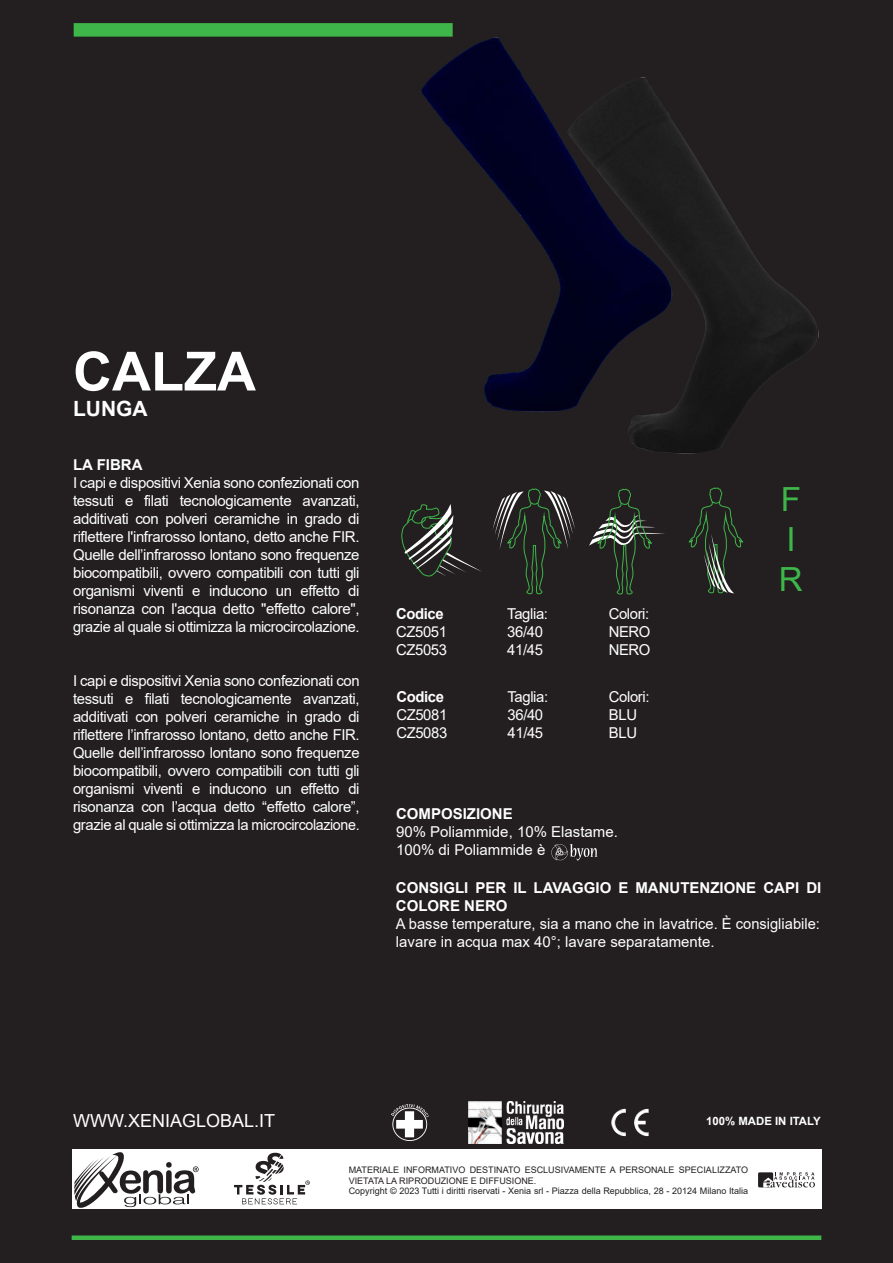
<style>
.page{position:relative;width:893px;height:1263px;background:#231f20}
.page>*{position:absolute;margin:0;border:0;box-sizing:border-box;transform-origin:0 0}
.t1{font:700 54px "Arial";color:#fff}
.t2{font:33.3px/39.9px "Arial";color:#3eb649}
.t3{font:700 21px "Arial";color:#fff}
.t4{font:18px "Arial";color:#fff}
.t5{font:15px/18px "Arial";letter-spacing:-.025em;color:#fff}
.t6{font:15px/18px "Arial";color:#fff}
.t7{font:700 15px/18px "Arial";color:#fff}
.t8{font:700 11.4px "Arial";color:#fff}
.t9{font:9px/10.8px "Arial";color:#231f20}
</style>
<div class="page">
<div style="left:72px;top:1149px;width:749px;height:60px;background:#fff"></div>
<div style="left:72px;top:1235px;width:749px;height:5px;background:#3eb649"></div>
<svg style="left:74px;top:1152px;width:125px;height:56px"></svg>
<div style="left:758px;top:1172px;width:15px;height:15px;background:#231f20;border-radius:2px"></div>
<svg style="left:763px;top:1172px;width:52px;height:15px"></svg>
<img style="left:611px;top:1108px;width:38px;height:29px">
<img style="left:468px;top:1101px;width:95px;height:42px">
<img style="left:392px;top:1105px;width:36px;height:35px">
<svg style="left:234px;top:1153px;width:76px;height:51px"></svg>
<div style="left:74px;top:23px;width:379px;height:14px;background:#3eb649"></div>
<img style="left:551px;top:844px;width:47px;height:17px">
<svg style="left:492px;top:488px;width:83px;height:107px"></svg>
<svg style="left:589px;top:488px;width:76px;height:107px"></svg>
<svg style="left:688px;top:487px;width:55px;height:107px"></svg>
<svg style="left:401px;top:504px;width:81px;height:73px"></svg>
<img style="left:628px;top:163px;width:191px;height:291px">
<img style="left:413px;top:23px;width:286px;height:404px">
<h1 class="t1" style="left:73px;top:333px;width:184px">CALZA</h1>
<h3 class="t3" style="left:73px;top:393px;width:76px">LUNGA</h3>
<p class="t7" style="left:73px;top:456px;width:71px">LA FIBRA</p>
<p class="t5" style="left:73px;top:474px;width:288px;text-align:justify">I capi e dispositivi Xenia sono confezionati con tessuti e filati tecnologicamente avanzati, additivati con polveri ceramiche in grado di riflettere l'infrarosso lontano, detto anche FIR.<br>Quelle dell’infrarosso lontano sono frequenze biocompatibili, ovvero compatibili con tutti gli organismi viventi e inducono un effetto di risonanza con l'acqua detto "effetto calore", grazie al quale si ottimizza la microcircolazione.</p>
<p class="t5" style="left:73px;top:672px;width:288px;text-align:justify">I capi e dispositivi Xenia sono confezionati con tessuti e filati tecnologicamente avanzati, additivati con polveri ceramiche in grado di riflettere l’infrarosso lontano, detto anche FIR.<br>Quelle dell’infrarosso lontano sono frequenze biocompatibili, ovvero compatibili con tutti gli organismi viventi e inducono un effetto di risonanza con l’acqua detto “effetto calore”, grazie al quale si ottimizza la microcircolazione.</p>
<p class="t7" style="left:396px;top:605px;width:49px">Codice</p>
<p class="t5" style="left:396px;top:623px;width:52px">CZ5051<br>CZ5053</p>
<p class="t7" style="left:396px;top:688px;width:49px">Codice</p>
<p class="t5" style="left:396px;top:706px;width:52px">CZ5081<br>CZ5083</p>
<p class="t5" style="left:507px;top:605px;width:42px">Taglia:<br>36/40<br>41/45</p>
<p class="t5" style="left:508px;top:688px;width:42px">Taglia:<br>36/40<br>41/45</p>
<p class="t5" style="left:609px;top:605px;width:43px;text-align:justify">Colori:<br>NERO NERO</p>
<p class="t5" style="left:609px;top:688px;width:42px">Colori:<br>BLU<br>BLU</p>
<h2 class="t2" style="left:779px;top:479px;width:25px">F<br>I<br>R</h2>
<p class="t7" style="left:396px;top:805px;width:118px">COMPOSIZIONE</p>
<p class="t6" style="left:396px;top:823px;width:223px">90% Poliammide, 10% Elastame.<br>100% di Poliammide è</p>
<p class="t7" style="left:396px;top:879px;width:427px">CONSIGLI PER IL LAVAGGIO E MANUTENZIONE CAPI DI<br>COLORE NERO</p>
<p class="t6" style="left:396px;top:915px;width:426px">A basse temperature, sia a mano che in lavatrice. È consigliabile: lavare in acqua max 40°; lavare separatamente.</p>
<p class="t4" style="left:73px;top:1108px;width:204px">WWW.XENIAGLOBAL.IT</p>
<p class="t8" style="left:706px;top:1113px;width:116px">100% MADE IN ITALY</p>
<p class="t9" style="left:349px;top:1164px;width:401px">MATERIALE INFORMATIVO DESTINATO ESCLUSIVAMENTE A PERSONALE SPECIALIZZATO<br>VIETATA LA RIPRODUZIONE E DIFFUSIONE.<br>Copyright © 2023 Tutti i diritti riservati - Xenia srl - Piazza della Repubblica, 28 - 20124 Milano Italia</p>
</div>
